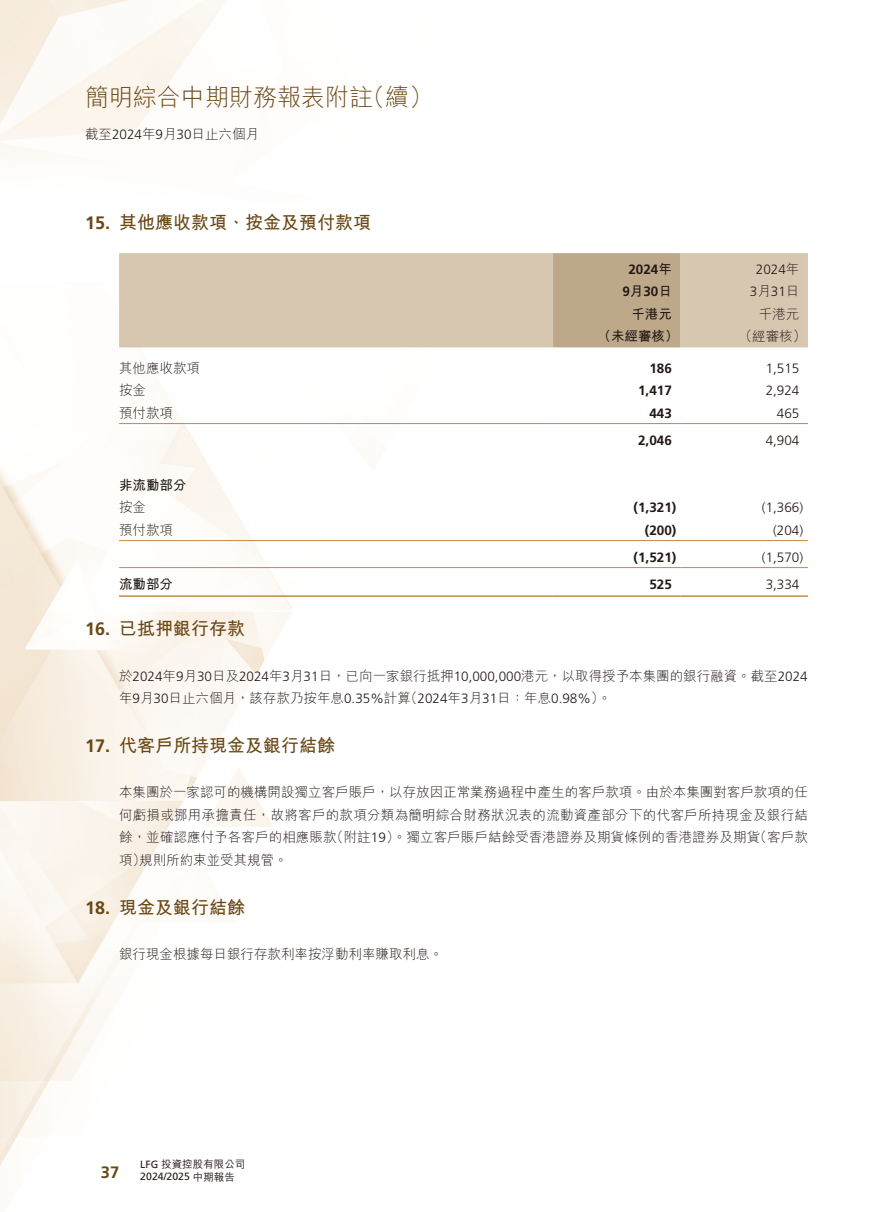
<style>
.page{position:relative;width:893px;height:1212px;background:#fff}
.page>*{position:absolute;margin:0;border:0;box-sizing:border-box;transform-origin:0 0}
.t1{font:300 24px "M Hei HK";color:#6b4715}
.t2{font:700 18px "M Hei HK";color:#6b4715}
.t3{font:700 18px "Frutiger LT Std";color:#6b4715}
.t4{font:700 16.5px "Frutiger LT Std";color:#6b4715}
.t5{font:300 13.5px/22.5px "M Hei HK";color:#231916;text-align:right}
.t6{font:300 13.5px/22.5px "Frutiger LT Std";color:#231916;text-align:center}
.t7{font:700 13.5px/22.5px "Frutiger LT Std";color:#231916;text-align:center}
.t8{font:700 13.5px "M Hei HK";color:#231916}
.t9{font:10.5px "Frutiger LT Std";color:#231916}
.t10{font:500 10.5px "M Hei HK";color:#231916}
.s1{font-family:"Frutiger LT Std"}
.s2{font-family:"M Hei HK"}
.s3{font-family:"Frutiger LT Std";font-weight:400}
.s4{font-family:"M Hei HK";font-weight:500}
</style>
<div class="page">
<img style="left:0;top:0;width:808px;height:1166px">
<div style="left:119px;top:253px;width:689px;height:94px;background:#d7c7b1"></div>
<svg style="left:553px;top:253px;width:127px;height:342px"></svg>
<hr style="left:119px;top:423px;width:434px;height:1px;background:#c78a3d">
<hr style="left:553px;top:423px;width:127px;height:1px;background:#c78a3d">
<hr style="left:680px;top:423px;width:128px;height:1px;background:#c78a3d">
<hr style="left:119px;top:540px;width:434px;height:1px;background:#c78a3d">
<hr style="left:553px;top:540px;width:127px;height:1px;background:#c78a3d">
<hr style="left:680px;top:540px;width:128px;height:1px;background:#c78a3d">
<hr style="left:119px;top:567px;width:434px;height:1px;background:#c78a3d">
<hr style="left:553px;top:567px;width:127px;height:1px;background:#c78a3d">
<hr style="left:680px;top:567px;width:128px;height:1px;background:#c78a3d">
<hr style="left:119px;top:595px;width:434px;height:2px;background:#c78a3d">
<hr style="left:553px;top:595px;width:127px;height:2px;background:#c78a3d">
<hr style="left:680px;top:595px;width:128px;height:2px;background:#c78a3d">
<h1 class="t1" style="left:361px;top:85px;width:73px">（續(</h1>
<h1 class="t1" style="left:85px;top:85px;width:289px">簡明綜合中期財務報表附註</h1>
<p class="t5" style="left:85px;top:122px;width:176px">截至<span class="s1">2024</span>年月<span class="s1">9 30</span>日止六個月</p>
<h2 class="t3" style="left:85px;top:212px;width:27px">15.</h2>
<h2 class="t2" style="left:119px;top:209px;width:253px">其他應收款項、按金及預付款項</h2>
<p class="t5" style="left:119px;top:356px;width:83px">其他應收款項</p>
<p class="t5" style="left:119px;top:379px;width:28px">按金</p>
<p class="t5" style="left:119px;top:401px;width:55px">預付款項</p>
<p class="t8" style="left:119px;top:475px;width:69px">非流動部分</p>
<p class="t5" style="left:119px;top:496px;width:28px">按金</p>
<p class="t5" style="left:119px;top:518px;width:55px">預付款項</p>
<h2 class="t3" style="left:85px;top:619px;width:27px">16.</h2>
<p class="t8" style="left:119px;top:574px;width:55px">流動部分</p>
<h2 class="t2" style="left:119px;top:616px;width:127px">已抵押銀行存款</h2>
<p class="t7" style="left:622px;top:258px;width:51px">2024<span class="s2">年<br>月</span>9 30<span class="s2">日</span></p>
<p class="t6" style="left:750px;top:258px;width:51px">2024<span class="s2">年<br>月</span>3 31<span class="s2">日</span></p>
<p class="t5" style="left:759px;top:303px;width:42px">千港元</p>
<p class="t8" style="left:631px;top:304px;width:42px">千港元</p>
<p class="t8" style="left:598px;top:327px;width:82px">（未經審核）</p>
<p class="t5" style="left:739px;top:325px;width:69px">（經審核(</p>
<p class="t7" style="left:649px;top:357px;width:24px">186</p>
<p class="t6" style="left:766px;top:357px;width:35px">1,515</p>
<p class="t7" style="left:638px;top:379px;width:35px">1,417</p>
<p class="t6" style="left:766px;top:379px;width:35px">2,924</p>
<p class="t7" style="left:649px;top:402px;width:24px">443</p>
<p class="t6" style="left:777px;top:402px;width:24px">465</p>
<p class="t7" style="left:638px;top:429px;width:35px">2,046</p>
<p class="t6" style="left:766px;top:429px;width:35px">4,904</p>
<p class="t7" style="left:634px;top:496px;width:44px">)1,321(</p>
<p class="t6" style="left:762px;top:496px;width:43px">)1,366(</p>
<p class="t7" style="left:645px;top:519px;width:33px">)200(</p>
<p class="t6" style="left:773px;top:519px;width:32px">)204(</p>
<p class="t7" style="left:634px;top:546px;width:44px">)1,521(</p>
<p class="t6" style="left:762px;top:546px;width:43px">)1,570(</p>
<p class="t7" style="left:649px;top:573px;width:24px">525</p>
<p class="t6" style="left:766px;top:573px;width:35px">3,334</p>
<h2 class="t3" style="left:85px;top:735px;width:27px">17.</h2>
<p class="t5" style="left:119px;top:664px;width:690px">於<span class="s1">2024</span>年月<span class="s1">9 30</span>日及<span class="s1">2024</span>年月<span class="s1">3 31</span>日，已向一家銀行抵押<span class="s1">10,000,000</span>港元，以取得授予本集團的銀行融資。截至<span class="s1">2024</span></p>
<p class="t6" style="left:404px;top:687px;width:209px"><span class="s2">（</span>2024<span class="s2">年月</span>3 31<span class="s2">日：年息</span>0.98% <span class="s2">。(</span></p>
<p class="t5" style="left:119px;top:687px;width:293px">年月<span class="s1">9 30</span>日止六個月，該存款乃按年息<span class="s1">0.35%</span>計算</p>
<h2 class="t2" style="left:119px;top:732px;width:217px">代客戶所持現金及銀行結餘</h2>
<h2 class="t3" style="left:85px;top:897px;width:27px">18.</h2>
<p class="t5" style="left:119px;top:781px;width:690px">本集團於一家認可的機構開設獨立客戶賬戶，以存放因正常業務過程中產生的客戶款項。由於本集團對客戶款項的任何虧損或挪用承擔責任，故將客戶的款項分類為簡明綜合財務狀況表的流動資產部分下的代客戶所持現金及銀行結（客戶款</p>
<p class="t5" style="left:139px;top:826px;width:199px;text-align:left;text-indent:-20px">餘，並確認應付予各客戶的相應賬款規則所約束並受其規管。</p>
<p class="t5" style="left:330px;top:826px;width:432px">（附註<span class="s1">19</span>）。獨立客戶賬戶結餘受香港證券及期貨條例的香港證券及期貨</p>
<p class="t5" style="left:119px;top:848px;width:28px">項）</p>
<h2 class="t2" style="left:119px;top:894px;width:127px">現金及銀行結餘</h2>
<p class="t5" style="left:119px;top:943px;width:326px">銀行現金根據每日銀行存款利率按浮動利率賺取利息。</p>
<p class="t4" style="left:101px;top:1163px;width:20px">37</p>
<p class="t10" style="left:140px;top:1157px;width:107px"><span class="s3">LFG</span> 投資控股有限公司</p>
<p class="t9" style="left:140px;top:1170px;width:96px">2024/2025 <span class="s4">中期報告</span></p>
</div>
